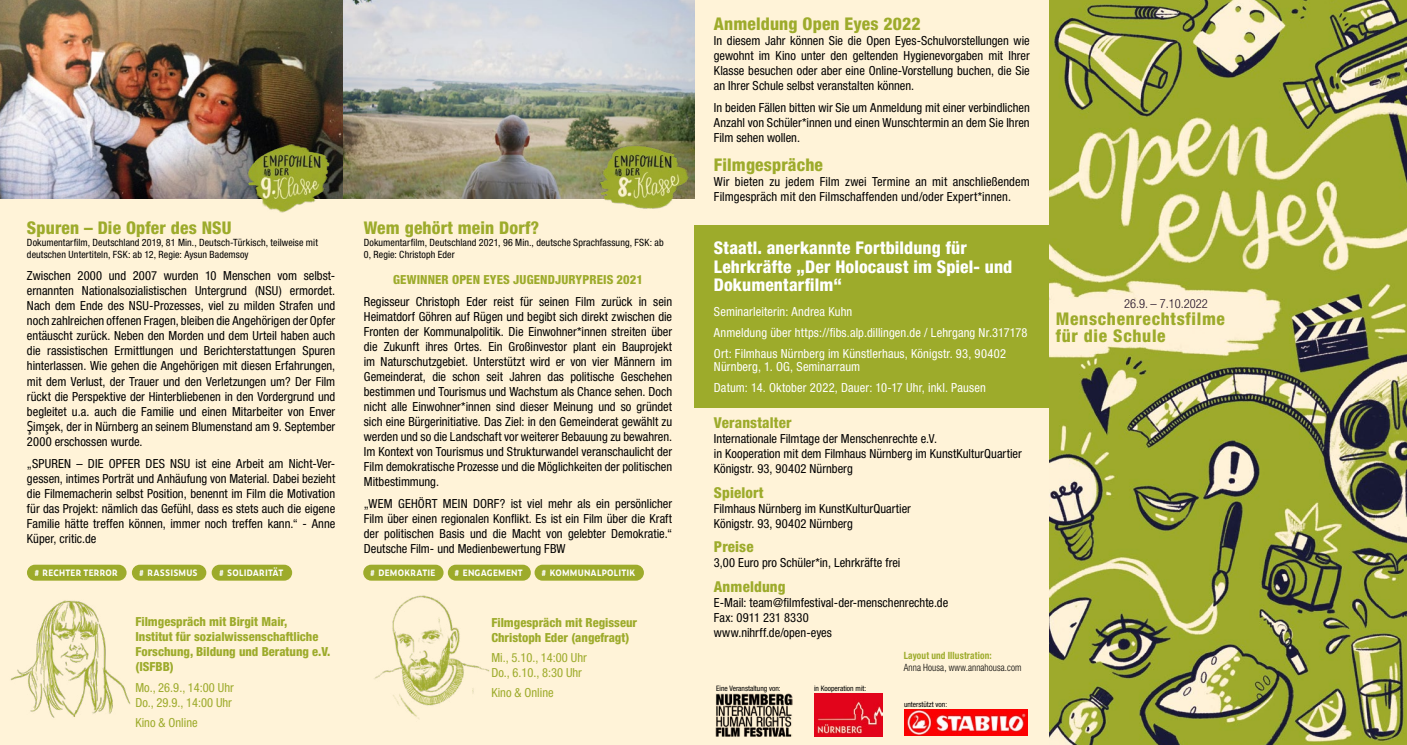
<style>
.page{position:relative;width:1407px;height:745px;background:#fff}
.page>*{position:absolute;margin:0;border:0;box-sizing:border-box;transform-origin:0 0}
.t1{font:800 condensed 17.5px/18.8px "Helvetica Neue LT Std";letter-spacing:.01em;color:#fff}
.t2{font:800 condensed 17.5px "Helvetica Neue LT Std";letter-spacing:.01em;color:#9dab2b}
.t3{font:800 condensed 17.5px/17.5px "Helvetica Neue LT Std";letter-spacing:.04em;color:#9dab2b}
.t4{font:800 condensed 15px "Helvetica Neue LT Std";letter-spacing:.01em;color:#9dab2b}
.t5{font:condensed 12.5px/15px "Helvetica Neue LT Std";color:#000;text-align:justify}
.t6{font:condensed 12.5px/20.9px "Helvetica Neue LT Std";letter-spacing:.01em;color:#fff}
.t7{font:800 condensed 12.5px/15px "Helvetica Neue LT Std";color:#9dab2b}
.t8{font:condensed 12.5px/15px "Helvetica Neue LT Std";color:#9dab2b}
.t9{font:300 condensed 12.5px "Helvetica Neue LT Std";color:#211127}
.t10{font:condensed 10px/12px "Helvetica Neue LT Std";letter-spacing:.01em;color:#000}
.t11{font:300 condensed 10px "Helvetica Neue LT Std";letter-spacing:.01em;color:#000;scale:.93 1}
.t12{font:700 condensed 10px "Helvetica Neue LT Std";letter-spacing:.015em;color:#9dab2b;scale:.93 1}
.t13{font:700 8.75px "Zeitung Micro Pro";letter-spacing:.025em;color:#fff;scale:.9 1}
.t14{font:condensed 7.5px "Helvetica Neue LT Std";color:#000}
.s1{font-family:"Corbel";font-stretch:normal;font-size:15px}
.s2{font-family:"Corbel";font-stretch:normal;font-size:14.38px}
.s3{font-family:"Helvetica Neue LT Std";font-weight:800;font-stretch:condensed}
</style>
<div class="page">
<div style="left:0;top:0;width:1049px;height:744px;background:#fff3d8"></div>
<img style="left:1049px;top:0;width:358px;height:744px">
<img style="left:0;top:0;width:694px;height:198px">
<img style="left:715px;top:693px;width:78px;height:42px">
<img style="left:814px;top:693px;width:69px;height:42px">
<img style="left:904px;top:709px;width:124px;height:26px">
<div style="left:694px;top:225px;width:355px;height:182px;background:#9dab2b"></div>
<div style="left:132px;top:564px;width:74px;height:16px;background:#9dab2b;border-radius:8px"></div>
<div style="left:27px;top:564px;width:100px;height:16px;background:#9dab2b;border-radius:8px"></div>
<div style="left:212px;top:564px;width:80px;height:16px;background:#9dab2b;border-radius:8px"></div>
<img style="left:7px;top:595px;width:125px;height:124px">
<img style="left:372px;top:593px;width:117px;height:128px">
<img style="left:237px;top:137px;width:107px;height:80px">
<img style="left:588px;top:137px;width:106px;height:80px">
<div style="left:363px;top:564px;width:80px;height:16px;background:#9dab2b;border-radius:8px"></div>
<div style="left:448px;top:564px;width:83px;height:16px;background:#9dab2b;border-radius:8px"></div>
<div style="left:534px;top:564px;width:110px;height:16px;background:#9dab2b;border-radius:8px"></div>
<h1 class="t2" style="left:27px;top:217px;width:206px">Spuren – Die Opfer des NSU</h1>
<p class="t10" style="left:27px;top:236px;width:292px">Dokumentarfilm, Deutschland 2019, 81 Min., Deutsch-Türkisch, teilweise mit deutschen Untertiteln, FSK: ab 12, Regie: Aysun Bademsoy</p>
<p class="t5" style="left:27px;top:268px;width:310px">Zwischen 2000 und 2007 wurden 10 Menschen vom selbst&shy;ernannten Nationalsozialistischen Untergrund (NSU) ermordet.<br>Nach dem Ende des NSU-Prozesses, viel zu milden Strafen und noch zahlreichen offenen Fragen, bleiben die Angehörigen der Opfer entäuscht zurück. Neben den Morden und dem Urteil haben auch die rassistischen Ermittlungen und Berichterstattungen Spuren hinterlassen. Wie gehen die Angehörigen mit diesen Erfahrungen, mit dem Verlust, der Trauer und den Verletzungen um? Der Film rückt die Perspektive der Hinterbliebenen in den Vordergrund und begleitet u.a. auch die Familie und einen Mitarbeiter von Enver <span class="s1">Ş</span>im<span class="s2">ş</span>ek, der in Nürnberg an seinem Blumenstand am 9. September 2000 erschossen wurde.</p>
<p class="t5" style="left:27px;top:455px;width:310px">„SPUREN – DIE OPFER DES NSU ist eine Arbeit am Nicht-Ver&shy;gessen, intimes Porträt und Anhäufung von Material. Dabei bezieht die Filmemacherin selbst Position, benennt im Film die Motivation für das Projekt: nämlich das Gefühl, dass es stets auch die eigene Familie hätte treffen können, immer noch treffen kann.“ - Anne Küper, critic.de</p>
<h1 class="t2" style="left:364px;top:217px;width:177px">Wem gehört mein Dorf?</h1>
<p class="t10" style="left:364px;top:236px;width:301px">Dokumentarfilm, Deutschland 2021, 96 Min., deutsche Sprachfassung, FSK: ab<br>0, Regie: Christoph Eder</p>
<p class="t7" style="left:393px;top:271px;width:251px">GEWINNER OPEN EYES JUGENDJURYPREIS 2021</p>
<p class="t5" style="left:364px;top:294px;width:310px">Regisseur Christoph Eder reist für seinen Film zurück in sein Heimatdorf Göhren auf Rügen und begibt sich direkt zwischen die Fronten der Kommunalpolitik. Die Einwohner*innen streiten über die Zukunft ihres Ortes. Ein Großinvestor plant ein Bauprojekt im Naturschutzgebiet. Unterstützt wird er von vier Männern im Gemeinderat, die schon seit Jahren das politische Geschehen bestimmen und Tourismus und Wachstum als Chance sehen. Doch nicht alle Einwohner*innen sind dieser Meinung und so gründet sich eine Bürgerinitiative. Das Ziel: in den Gemeinderat gewählt zu werden und so die Landschaft vor weiterer Bebauung zu bewahren.<br>Im Kontext von Tourismus und Strukturwandel veranschaulicht der Film demokratische Prozesse und die Möglichkeiten der politischen Mitbestimmung.</p>
<p class="t5" style="left:364px;top:496px;width:310px">„WEM GEHÖRT MEIN DORF? ist viel mehr als ein persönlicher Film über einen regionalen Konflikt. Es ist ein Film über die Kraft der politischen Basis und die Macht von gelebter Demokratie.“ Deutsche Film- und Medienbewertung FBW</p>
<p class="t13" style="left:35px;top:565px;width:94px"><span class="s3">#</span> RECHTER TERROR</p>
<p class="t13" style="left:140px;top:565px;width:66px"><span class="s3">#</span> RASSISMUS</p>
<p class="t13" style="left:219px;top:565px;width:73px"><span class="s3">#</span> SOLIDARITÄT</p>
<p class="t13" style="left:370px;top:565px;width:74px"><span class="s3">#</span> DEMOKRATIE</p>
<p class="t13" style="left:455px;top:565px;width:77px"><span class="s3">#</span> ENGAGEMENT</p>
<p class="t13" style="left:542px;top:565px;width:105px"><span class="s3">#</span> KOMMUNALPOLITIK</p>
<p class="t7" style="left:135px;top:613px;width:196px">Filmgespräch mit Birgit Mair,<br>Institut für sozialwissenschaftliche<br>Forschung, Bildung und Beratung e.V. (ISFBB)</p>
<p class="t8" style="left:135px;top:679px;width:100px">Mo., 26.9., 14:00 Uhr<br>Do., 29.9., 14:00 Uhr</p>
<p class="t8" style="left:135px;top:714px;width:64px">Kino &amp; Online</p>
<p class="t7" style="left:491px;top:614px;width:147px">Filmgespräch mit Regisseur<br>Christoph Eder (angefragt)</p>
<p class="t8" style="left:491px;top:649px;width:97px">Mi., 5.10., 14:00 Uhr<br>Do., 6.10., 8:30 Uhr</p>
<p class="t8" style="left:491px;top:684px;width:64px">Kino &amp; Online</p>
<h1 class="t2" style="left:714px;top:13px;width:208px">Anmeldung Open Eyes 2022</h1>
<p class="t5" style="left:714px;top:33px;width:317px">In diesem Jahr können Sie die Open Eyes-Schulvorstellungen wie gewohnt im Kino unter den geltenden Hygienevorgaben mit Ihrer Klasse besuchen oder aber eine Online-Vorstellung buchen, die Sie an Ihrer Schule selbst veranstalten können.</p>
<p class="t5" style="left:714px;top:100px;width:317px">In beiden Fällen bitten wir Sie um Anmeldung mit einer verbindlichen Anzahl von Schüler*innen und einen Wunschtermin an dem Sie Ihren Film sehen wollen.</p>
<h1 class="t2" style="left:714px;top:154px;width:111px">Filmgespräche</h1>
<p class="t5" style="left:714px;top:174px;width:317px">Wir bieten zu jedem Film zwei Termine an mit anschließendem<br>Filmgespräch mit den Filmschaffenden und/oder Expert*innen.</p>
<h1 class="t1" style="left:714px;top:238px;width:300px">Staatl. anerkannte Fortbildung für<br>Lehrkräfte „Der Holocaust im Spiel- und<br>Dokumentarfilm“</h1>
<p class="t6" style="left:714px;top:301px;width:315px">Seminarleiterin: Andrea Kuhn<br>Anmeldung über https://fibs.alp.dillingen.de / Lehrgang Nr.317178<br>Ort: Filmhaus Nürnberg im Künstlerhaus, Königstr. 93, 90402</p>
<p class="t6" style="left:714px;top:356px;width:273px">Nürnberg, 1. OG, Seminarraum<br>Datum: 14. Oktober 2022, Dauer: 10-17 Uhr, inkl. Pausen</p>
<p class="t4" style="left:714px;top:413px;width:79px">Veranstalter</p>
<p class="t5" style="left:714px;top:430px;width:309px;text-align:left">Internationale Filmtage der Menschenrechte e.V.<br>in Kooperation mit dem Filmhaus Nürnberg im KunstKulturQuartier<br>Königstr. 93, 90402 Nürnberg</p>
<p class="t4" style="left:714px;top:482px;width:51px">Spielort</p>
<p class="t5" style="left:714px;top:500px;width:199px">Filmhaus Nürnberg im KunstKulturQuartier<br>Königstr. 93, 90402 Nürnberg</p>
<p class="t4" style="left:714px;top:537px;width:41px">Preise</p>
<p class="t5" style="left:714px;top:555px;width:188px">3,00 Euro pro Schüler*in, Lehrkräfte frei</p>
<p class="t4" style="left:714px;top:577px;width:73px">Anmeldung</p>
<p class="t5" style="left:714px;top:595px;width:236px;text-align:left">E-Mail: team@filmfestival-der-menschenrechte.de<br>Fax: 0911 231 8330<br>www.nihrff.de/open-eyes</p>
<p class="t14" style="left:716px;top:683px;width:66px">Eine Veranstaltung von:</p>
<p class="t14" style="left:814px;top:683px;width:54px">in Kooperation mit:</p>
<p class="t12" style="left:904px;top:649px;width:96px">Layout und Illustration:</p>
<p class="t11" style="left:904px;top:661px;width:128px">Anna Housa, www.annahousa.com</p>
<p class="t14" style="left:904px;top:699px;width:45px">unterstützt von:</p>
<p class="t9" style="left:1124px;top:296px;width:85px">26.9. – 7.10.2022</p>
<h1 class="t3" style="left:1056px;top:309px;width:171px">Menschenrechtsfilme für die Schule</h1>
</div>
